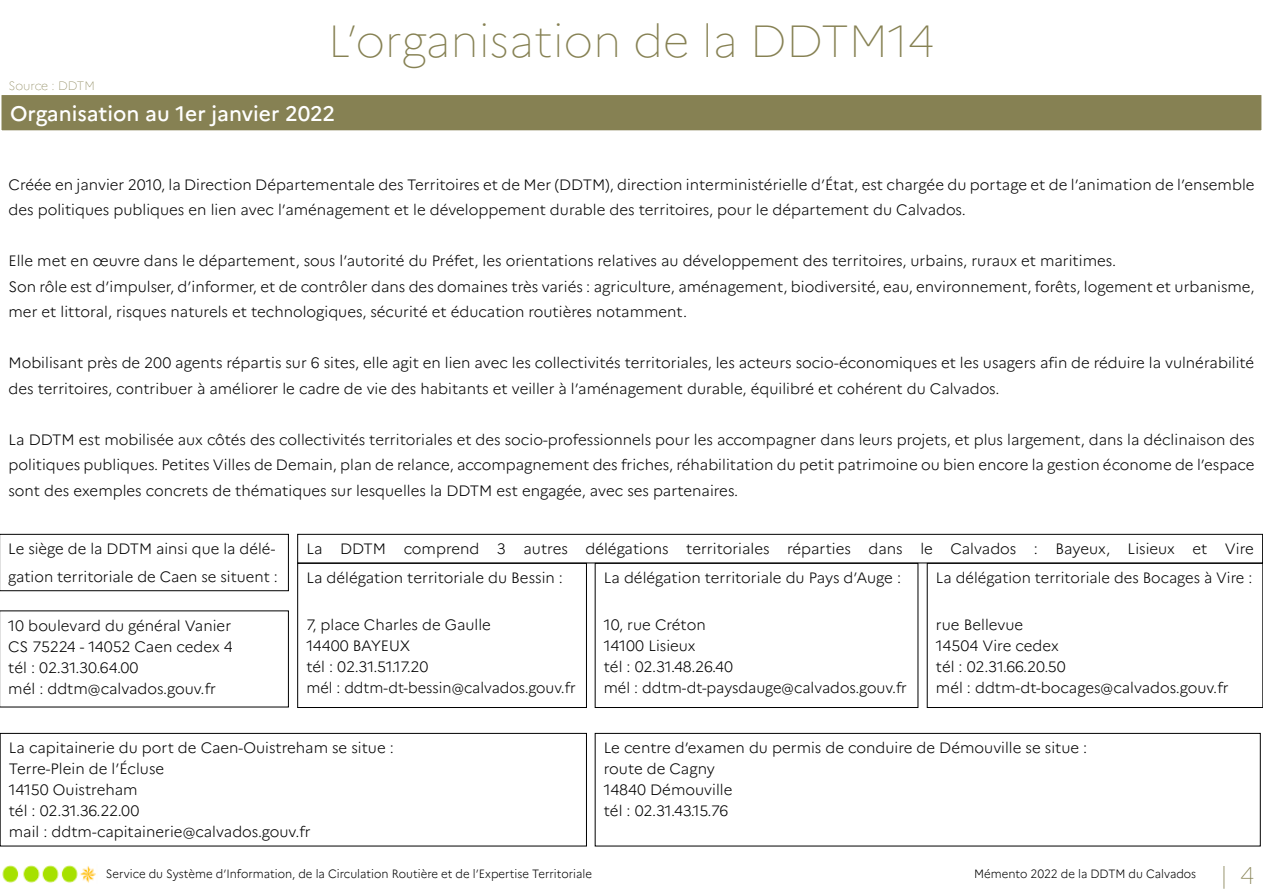
<style>
.page{position:relative;width:1263px;height:893px;background:#fff}
.page>*{position:absolute;margin:0;border:0;box-sizing:border-box;transform-origin:0 0}
.t1{font:100 45px "Marianne";color:#868153}
.t2{font:100 24px "Marianne";color:#868153}
.t3{font:500 21px "Marianne";color:#fff}
.t4{font:300 15px/21px "Marianne";color:#000}
.t5{font:300 12px "Marianne";color:#000;scale:.95 1}
.t6{font:100 12px "Marianne";letter-spacing:-.005em;color:#868153}
</style>
<div class="page">
<div style="left:1px;top:94px;width:1261px;height:37px;background:#868153"></div>
<div style="left:0;top:94px;width:1263px;height:38px;border:2px solid #fff"></div>
<div style="left:0;top:534px;width:289px;height:57px;border:1px solid #000"></div>
<div style="left:297px;top:534px;width:966px;height:29px;border:1px solid #000"></div>
<div style="left:297px;top:563px;width:290px;height:145px;border:1px solid #000"></div>
<div style="left:595px;top:563px;width:323px;height:145px;border:1px solid #000"></div>
<div style="left:927px;top:563px;width:336px;height:145px;border:1px solid #000"></div>
<div style="left:0;top:733px;width:587px;height:113px;border:1px solid #000"></div>
<div style="left:595px;top:733px;width:665px;height:113px;border:1px solid #000"></div>
<img style="left:2px;top:865px;width:94px;height:18px">
<p class="t6" style="left:9px;top:78px;width:88px">Source : DDTM</p>
<h1 class="t1" style="left:328px;top:14px;width:608px">L’organisation de la DDTM14</h1>
<h3 class="t3" style="left:10px;top:100px;width:327px">Organisation au 1er janvier 2022</h3>
<p class="t4" style="left:9px;top:172px;width:1247px;line-height:25.5px">Créée en janvier 2010, la Direction Départementale des Territoires et de Mer (DDTM), direction interministérielle d’État, est chargée du portage et de l’animation de l’ensemble des politiques publiques en lien avec l’aménagement et le développement durable des territoires, pour le département du Calvados.</p>
<p class="t4" style="left:9px;top:248px;width:1247px;line-height:25.5px">Elle met en œuvre dans le département, sous l’autorité du Préfet, les orientations relatives au développement des territoires, urbains, ruraux et maritimes.<br>Son rôle est d’impulser, d’informer, et de contrôler dans des domaines très variés : agriculture, aménagement, biodiversité, eau, environnement, forêts, logement et urbanisme, mer et littoral, risques naturels et technologiques, sécurité et éducation routières notamment.</p>
<p class="t4" style="left:9px;top:350px;width:1247px;line-height:25.5px">Mobilisant près de 200 agents répartis sur 6 sites, elle agit en lien avec les collectivités territoriales, les acteurs socio-économiques et les usagers afin de réduire la vulnérabilité des territoires, contribuer à améliorer le cadre de vie des habitants et veiller à l’aménagement durable, équilibré et cohérent du Calvados.</p>
<p class="t4" style="left:9px;top:427px;width:1247px;line-height:25.5px;text-align:justify">La DDTM est mobilisée aux côtés des collectivités territoriales et des socio-professionnels pour les accompagner dans leurs projets, et plus largement, dans la déclinaison des politiques publiques. Petites Villes de Demain, plan de relance, accompagnement des friches, réhabilitation du petit patrimoine ou bien encore la gestion économe de l’espace sont des exemples concrets de thématiques sur lesquelles la DDTM est engagée, avec ses partenaires.</p>
<p class="t4" style="left:8px;top:535px;width:271px;line-height:27.8px">Le siège de la DDTM ainsi que la délé&shy;gation territoriale de Caen se situent :</p>
<p class="t4" style="left:306px;top:534px;width:949px;line-height:29px">La DDTM comprend 3 autres délégations territoriales réparties dans le Calvados : Bayeux, Lisieux et Vire<br>La délégation territoriale du Bessin :</p>
<p class="t4" style="left:306px;top:614px;width:271px">7, place Charles de Gaulle<br>14400 BAYEUX<br>tél : 02.31.51.17.20<br>mél : ddtm-dt-bessin@calvados.gouv.fr</p>
<p class="t4" style="left:604px;top:567px;width:299px">La délégation territoriale du Pays d’Auge :</p>
<p class="t4" style="left:604px;top:614px;width:305px">10, rue Créton<br>14100 Lisieux<br>tél : 02.31.48.26.40<br>mél : ddtm-dt-paysdauge@calvados.gouv.fr</p>
<p class="t4" style="left:936px;top:567px;width:318px">La délégation territoriale des Bocages à Vire :</p>
<p class="t4" style="left:936px;top:614px;width:294px">rue Bellevue<br>14504 Vire cedex<br>tél : 02.31.66.20.50<br>mél : ddtm-dt-bocages@calvados.gouv.fr</p>
<p class="t4" style="left:8px;top:615px;width:226px">10 boulevard du général Vanier<br>CS 75224 - 14052 Caen cedex 4 tél : 02.31.30.64.00<br>mél : ddtm@calvados.gouv.fr</p>
<p class="t4" style="left:9px;top:737px;width:386px">La capitainerie du port de Caen-Ouistreham se situe :<br>Terre-Plein de l’Écluse<br>14150 Ouistreham<br>tél : 02.31.36.22.00<br>mail : ddtm-capitainerie@calvados.gouv.fr</p>
<p class="t4" style="left:604px;top:737px;width:485px">Le centre d’examen du permis de conduire de Démouville se situe : route de Cagny<br>14840 Démouville<br>tél : 02.31.43.15.76</p>
<p class="t5" style="left:974px;top:867px;width:235px">Mémento 2022 de la DDTM du Calvados</p>
<p class="t5" style="left:106px;top:867px;width:513px">Service du Système d’Information, de la Circulation Routière et de l’Expertise Territoriale</p>
<h2 class="t2" style="left:1220px;top:860px;width:36px">| 4</h2>
</div>
